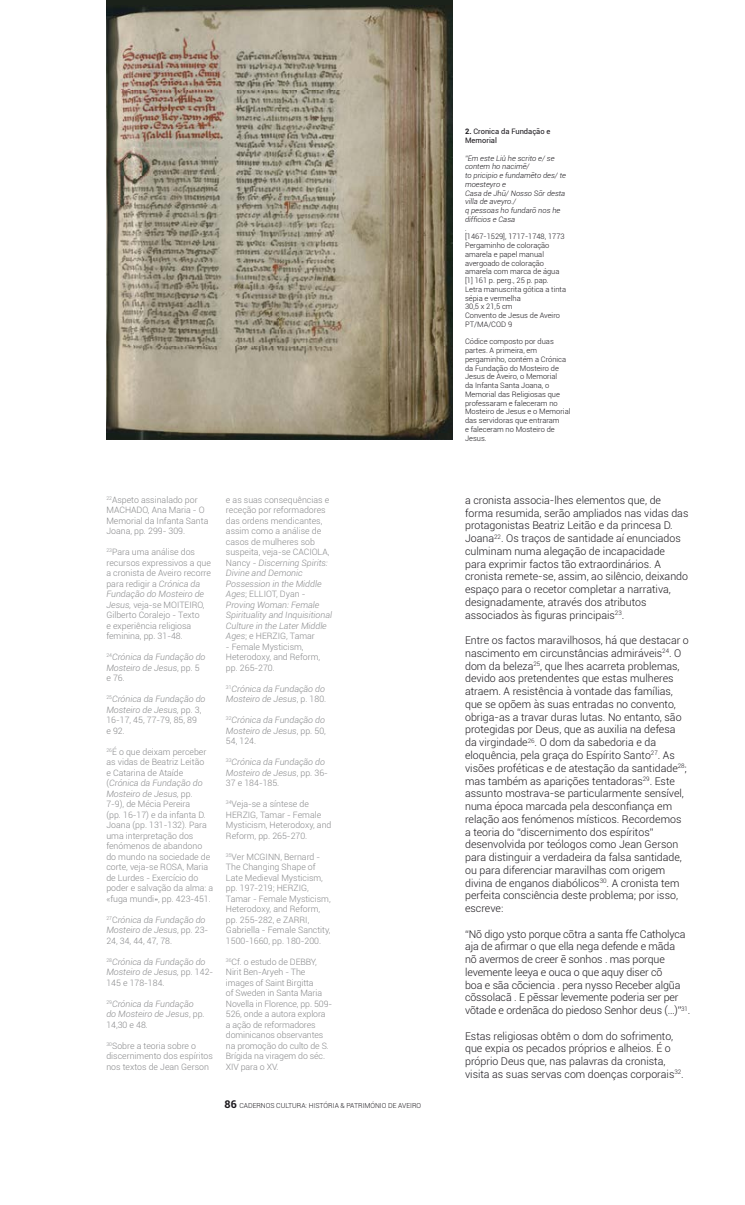
<style>
.page{position:relative;width:745px;height:1205px;background:#fff}
.page>*{position:absolute;margin:0;border:0;box-sizing:border-box;transform-origin:0 0}
.t1{font:300 10.62px/12.8px "Roboto";color:#1a171c}
.t2{font:300 8.75px/10.5px "Roboto";color:#87888a}
.t3{font:italic 300 8.75px/10.5px "Roboto";color:#87888a}
.t4{font:300 7.5px/8.8px "Roboto";color:#1a171c}
.t5{font:italic 300 7.5px/8.8px "Roboto";color:#1a171c}
.t6{font:7.5px/8.8px "Roboto";color:#1a171c}
.t7{font:300 6.88px "Roboto";color:#1a171c}
.s1{font-style:italic}
.s2{font-style:normal}
.s3{font-weight:700;font-size:10.62px}
.s4{font-weight:700}
</style>
<div class="page">
<img style="left:106px;top:6px;width:346px;height:433px">
<p class="t2" style="left:106px;top:494px;width:103px"><sup>22</sup>Aspeto assinalado por<br>MACHADO, Ana Maria - O<br>Memorial da Infanta Santa<br>Joana, pp. 299- 309.</p>
<p class="t2" style="left:106px;top:546px;width:106px"><sup>23</sup>Para uma análise dos recursos expressivos a que a cronista de Aveiro recorre para redigir a <span class="s1">Crónica da<br>Fundação do Mosteiro de<br>Jesus,</span> veja-se MOITEIRO,<br>Gilberto Coralejo - Texto<br>e experiência religiosa feminina, pp. 31-48.</p>
<p class="t3" style="left:106px;top:651px;width:100px"><sup>24</sup>Crónica da Fundação do<br>Mosteiro de Jesus<span class="s2">, pp. 5 e 76.</span></p>
<p class="t3" style="left:106px;top:693px;width:100px"><sup>25</sup>Crónica da Fundação do<br>Mosteiro de Jesus, <span class="s2">pp. 3,<br>16-17, 45, 77-79, 85, 89<br>e 92.</span></p>
<p class="t2" style="left:106px;top:746px;width:108px"><sup>26</sup>É o que deixam perceber as vidas de Beatriz Leitão<br>e Catarina de Ataíde (<span class="s1">Crónica da Fundação do<br>Mosteiro de Jesus,</span> pp.<br>7-9), de Mécia Pereira<br>(pp. 16-17) e da infanta D.<br>Joana (pp. 131-132). Para uma interpretação dos fenómenos de abandono do mundo na sociedade de corte, veja-se ROSA, Maria de Lurdes - Exercício do poder e salvação da alma: a «fuga mundi», pp. 423-451.</p>
<p class="t3" style="left:106px;top:914px;width:103px"><sup>27</sup><span class="s2">C</span>rónica da Fundação do<br>Mosteiro de Jesus<span class="s2">, pp. 23-<br>24, 34, 44, 47, 78.</span></p>
<p class="t3" style="left:106px;top:956px;width:108px"><sup>28</sup>Crónica da Fundação do<br>Mosteiro de Jesus, <span class="s2">pp. 142-<br>145 e 178-184.</span></p>
<p class="t3" style="left:106px;top:998px;width:100px"><sup>29</sup>Crónica da Fundação do Mosteiro de Jesus<span class="s2">, pp.<br>14,30 e 48.</span></p>
<p class="t2" style="left:106px;top:1040px;width:108px"><sup>30</sup>Sobre a teoria sobre o discernimento dos espíritos nos textos de Jean Gerson</p>
<p class="t2" style="left:226px;top:494px;width:107px">e as suas consequências e receção por reformadores das ordens mendicantes, assim como a análise de casos de mulheres sob suspeita, veja-se CACIOLA,<br>Nancy - <span class="s1">Discerning Spirits:<br>Divine and Demonic<br>Possession in the Middle<br>Ages</span>; ELLIOT, Dyan -<br><span class="s1">Proving Woman: Female<br>Spirituality and Inquisitional<br>Culture in the Later Middle<br>Ages</span>; e HERZIG, Tamar</p>
<p class="t2" style="left:226px;top:641px;width:96px">- Female Mysticism,<br>Heterodoxy, and Reform, pp. 265-270.</p>
<p class="t3" style="left:226px;top:683px;width:102px"><sup>31</sup>Crónica da Fundação do<br>Mosteiro de Jesus<span class="s2">, p. 180.</span></p>
<p class="t3" style="left:226px;top:714px;width:101px;text-align:justify"><sup>32</sup>Crónica da Fundação do Mosteiro de Jesus<span class="s2">, pp. 50, 54, 124.</span></p>
<p class="t3" style="left:226px;top:756px;width:103px"><sup>33</sup>Crónica da Fundação do<br>Mosteiro de Jesus<span class="s2">, pp. 36-<br>37 e 184-185.</span></p>
<p class="t2" style="left:226px;top:798px;width:107px"><sup>34</sup>Veja-se a síntese de<br>HERZIG, Tamar - Female<br>Mysticism, Heterodoxy, and<br>Reform, pp. 265-270.</p>
<p class="t2" style="left:226px;top:851px;width:106px"><sup>35</sup>Ver MCGINN, Bernard -<br>The Changing Shape of<br>Late Medieval Mysticism, pp. 197-219; HERZIG,<br>Tamar - Female Mysticism,<br>Heterodoxy, and Reform, pp. 255-282, e ZARRI,<br>Gabriella - Female Sanctity,<br>1500-1660, pp. 180-200.</p>
<p class="t2" style="left:226px;top:956px;width:108px"><sup>36</sup>Cf. o estudo de DEBBY,<br>Nirit Ben-Aryeh - The images of Saint Birgitta<br>of Sweden in Santa Maria<br>Novella in Florence, pp. 509-<br>526, onde a autora explora a ação de reformadores dominicanos observantes na promoção do culto de S.<br>Brígida na viragem do séc.<br>XIV para o XV.</p>
<p class="t7" style="left:224px;top:1100px;width:198px"><span class="s3">86</span> CADERNOS CULTURA: HISTÓRIA &amp; PATRIMÓNIO DE AVEIRO</p>
<p class="t6" style="left:465px;top:127px;width:87px"><span class="s4">2.</span> Cronica da Fundação e<br>Memorial</p>
<p class="t5" style="left:465px;top:153px;width:102px">”Em este Liů he scrito e/ se contem ho nacimē/<br>to pricipio e fundamēto des/ te moesteyro e<br>Casa de Jhū/ Nosso Sōr desta villa de aveyro./<br>q pessoas ho fundarō nos he difficios e Casa<br>.</p>
<p class="t4" style="left:465px;top:232px;width:102px">[1467-1529], 1717-1748, 1773<br>Pergaminho de coloração amarela e papel manual avergoado de coloração amarela com marca de água [1] 161 p. perg., 25 p. pap.<br>Letra manuscrita gótica a tinta sépia e vermelha<br>30,5 x 21,5 cm<br>Convento de Jesus de Aveiro<br>PT/MA/COD 9</p>
<p class="t4" style="left:465px;top:337px;width:107px">Códice composto por duas partes. A primeira, em pergaminho, contém a Crónica da Fundação do Mosteiro de<br>Jesus de Aveiro, o Memorial<br>da Infanta Santa Joana, o<br>Memorial das Religiosas que professaram e faleceram no<br>Mosteiro de Jesus e o Memorial das servidoras que entraram<br>e faleceram no Mosteiro de<br>Jesus.</p>
<p class="t1" style="left:465px;top:493px;width:225px">a cronista associa-lhes elementos que, de forma resumida, serão ampliados nas vidas das protagonistas Beatriz Leitão e da princesa D.<br>Joana<sup>22</sup>. Os traços de santidade aí enunciados culminam numa alegação de incapacidade para exprimir factos tão extraordinários. A cronista remete-se, assim, ao silêncio, deixando espaço para o recetor completar a narrativa, designadamente, através dos atributos associados às figuras principais<sup>23</sup>.</p>
<p class="t1" style="left:465px;top:634px;width:225px">Entre os factos maravilhosos, há que destacar o nascimento em circunstâncias admiráveis<sup>24</sup>. O dom da beleza<sup>25</sup>, que lhes acarreta problemas, devido aos pretendentes que estas mulheres atraem. A resistência à vontade das famílias, que se opõem às suas entradas no convento, obriga-as a travar duras lutas. No entanto, são protegidas por Deus, que as auxilia na defesa da virgindade<sup>26</sup>. O dom da sabedoria e da eloquência, pela graça do Espírito Santo<sup>27</sup>. As visões proféticas e de atestação da santidade<sup>28</sup>; mas também as aparições tentadoras<sup>29</sup>. Este assunto mostrava-se particularmente sensível, numa época marcada pela desconfiança em relação aos fenómenos místicos. Recordemos a teoria do “discernimento dos espíritos” desenvolvida por teólogos como Jean Gerson para distinguir a verdadeira da falsa santidade, ou para diferenciar maravilhas com origem divina de enganos diabólicos<sup>30</sup>. A cronista tem perfeita consciência deste problema; por isso, escreve:</p>
<p class="t1" style="left:465px;top:927px;width:227px">“Nõ digo ysto porque cõtra a santa ffe Catholyca aja de afirmar o que ella nega defende e mãda<br>nõ avermos de creer ē sonhos . mas porque levemente leeya e ouca o que aquy diser cõ<br>boa e sãa cõciencia . pera nysso Receber algũa cõssolacã . E pēssar levemente poderia ser per võtade e ordenãca do piedoso Senhor deus (…)”<sup>31</sup>.</p>
<p class="t1" style="left:465px;top:1029px;width:220px">Estas religiosas obtêm o dom do sofrimento, que expia os pecados próprios e alheios. É o próprio Deus que, nas palavras da cronista, visita as suas servas com doenças corporais<sup>32</sup>.</p>
</div>
